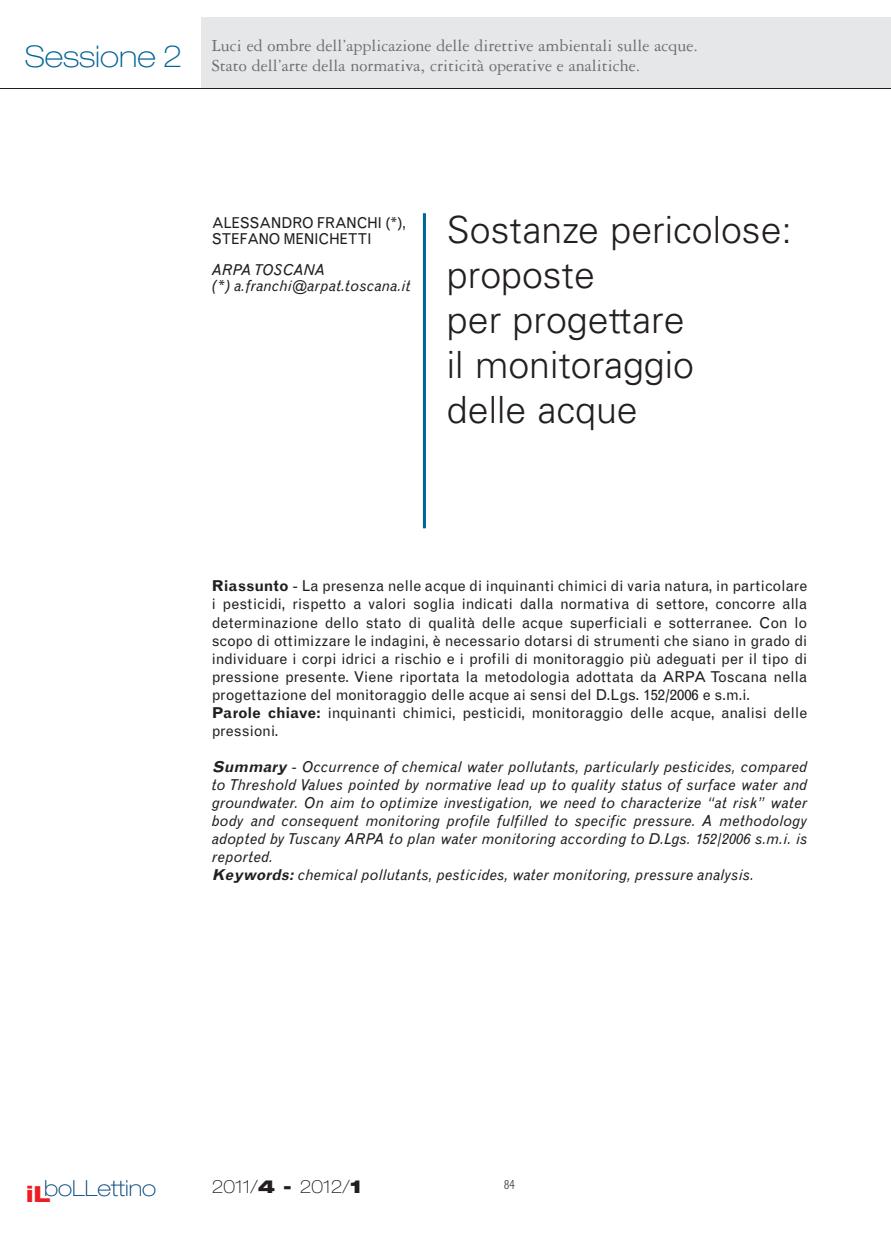
<style>
.page{position:relative;width:891px;height:1260px;background:#fff}
.page>*{position:absolute;margin:0;border:0;box-sizing:border-box;transform-origin:0 0}
.t1{font:300 37.5px/45px "Univers";color:#231f20}
.t2{font:100 expanded 22.2px "Helvetica Neue";color:#00467e}
.t3{font:18px/19.5px "Garamond Three";color:#6c6d70}
.t4{font:100 expanded 18px "Helvetica Neue";color:#231f20}
.t5{font:15px/18px "Grotesque";letter-spacing:-.005em;color:#231f20}
.t6{font:italic 15px/18px "Grotesque";letter-spacing:.01em;color:#231f20}
.t7{font:15px/15.8px "Grotesque";letter-spacing:-.025em;color:#231f20;scale:.96 1}
.t8{font:300 condensed 12px "Grotesque";color:#231f20}
.s1{font-weight:700}
.s2{font-weight:800;color:#ee1d23}
.s3{font-weight:900}
</style>
<div class="page">
<div style="left:201px;top:18px;width:690px;height:71px;background:#e6e7e9"></div>
<hr style="left:0;top:88px;width:891px;height:1px;background:#231f20">
<hr style="left:423px;top:213px;width:3px;height:315px;background:#006396">
<p class="t3" style="left:25px;top:37px;width:674px;text-indent:187px">Luci ed ombre dell’applicazione delle direttive ambientali sulle acque.<br><sup>Sessione</sup> <sup>2</sup> Stato dell’arte della normativa, criticità operative e analitiche.</p>
<p class="t7" style="left:212px;top:216px;width:204px">ALESSANDRO FRANCHI (*),<br>STEFANO MENICHETTI</p>
<p class="t6" style="left:212px;top:263px;width:200px;line-height:15.8px">ARPA TOSCANA<br>(*) a.franchi@arpat.toscana.it</p>
<h1 class="t1" style="left:447px;top:211px;width:346px">Sostanze pericolose: proposte<br>per progettare<br>il monitoraggio<br>delle acque</h1>
<p class="t5" style="left:212px;top:578px;width:597px"><span class="s1">Riassunto</span> - La presenza nelle acque di inquinanti chimici di varia natura, in particolare i pesticidi, rispetto a valori soglia indicati dalla normativa di settore, concorre alla determinazione dello stato di qualità delle acque superficiali e sotterranee. Con lo scopo di ottimizzare le indagini, è necessario dotarsi di strumenti che siano in grado di individuare i corpi idrici a rischio e i profili di monitoraggio più adeguati per il tipo di pressione presente. Viene riportata la metodologia adottata da ARPA Toscana nella progettazione del monitoraggio delle acque ai sensi del D.Lgs. 152/2006 e s.m.i.<br><span class="s1">Parole chiave:</span> inquinanti chimici, pesticidi, monitoraggio delle acque, analisi delle pressioni.</p>
<p class="t6" style="left:212px;top:758px;width:597px"><span class="s1">Summary</span> - Occurrence of chemical water pollutants, particularly pesticides, compared to Threshold Values pointed by normative lead up to quality status of surface water and groundwater. On aim to optimize investigation, we need to characterize “at risk” water body and consequent monitoring profile fulfilled to specific pressure. A methodology adopted by Tuscany ARPA to plan water monitoring according to D.Lgs. 152/2006 s.m.i. is reported.<br><span class="s1">Keywords:</span>chemical pollutants, pesticides, water monitoring, pressure analysis.</p>
<h2 class="t2" style="left:26px;top:1180px;width:131px"><span class="s2">iL</span>boLLettino</h2>
<p class="t4" style="left:212px;top:1180px;width:152px">2011/<span class="s3">4 -</span> 2012/<span class="s3">1</span></p>
<p class="t8" style="left:504px;top:1180px;width:13px">84</p>
</div>
